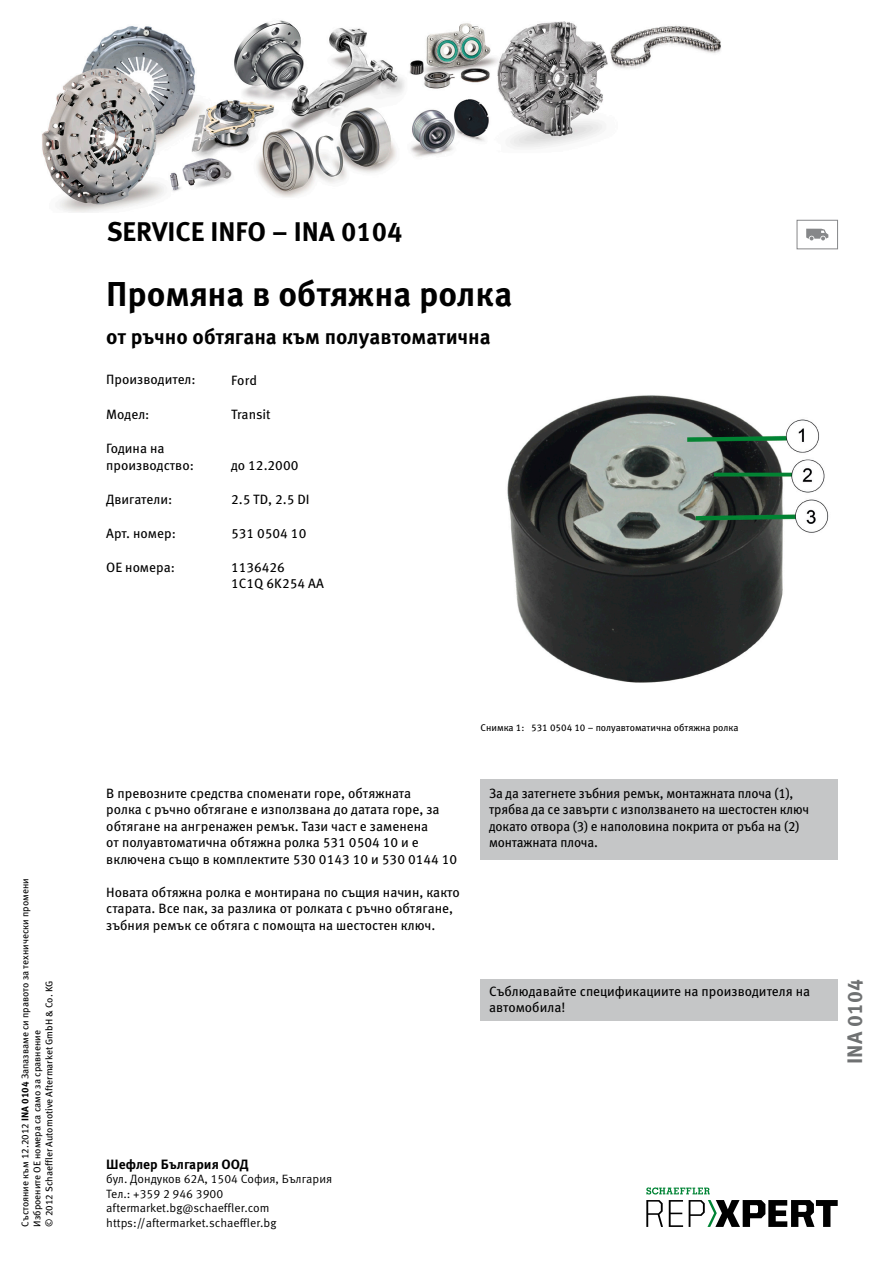
<style>
.page{position:relative;width:893px;height:1263px;background:#fff}
.page>*{position:absolute;margin:0;border:0;box-sizing:border-box;transform-origin:0 0}
.t1{font:700 34.5px "Meta Pro";color:#000}
.t2{font:700 27px "Meta Pro";color:#000}
.t3{font:700 21px "Meta Pro";color:#000}
.t4{font:700 21px "Meta Pro";color:#6f7172}
.t5{font:13.5px/16.5px "Meta Pro";color:#000}
.t6{font:700 13.5px "Meta Pro";color:#000}
.t7{font:12px/14.4px "Meta Pro Norm";color:#000}
.t8{font:9.75px/12px "Meta Pro";color:#000}
.s1{font-weight:700}
</style>
<div class="page">
<div style="left:480px;top:779px;width:358px;height:80px;background:#c5c6c7"></div>
<img style="left:507px;top:395px;width:322px;height:288px">
<div style="left:480px;top:980px;width:358px;height:41px;background:#c5c6c7"></div>
<div style="left:797px;top:220px;width:41px;height:29px;border:1px solid #868789"></div>
<svg style="left:806px;top:229px;width:22px;height:11px"></svg>
<img style="left:42px;top:20px;width:679px;height:193px">
<svg style="left:646px;top:1200px;width:17px;height:27px"></svg>
<svg style="left:669px;top:1200px;width:14px;height:27px"></svg>
<svg style="left:689px;top:1200px;width:149px;height:27px"></svg>
<svg style="left:646px;top:1187px;width:64px;height:7px"></svg>
<p class="t8" style="left:19px;top:1227px;width:350px;rotate:-90deg">Състояние към 12.2012 <span class="s1">INA 0104</span> Запазваме си правото за технически промени<br>Изброените ОЕ номера са само за сравнение<br>© 2012 Schaeffler Automotive Aftermarket GmbH &amp; Co. KG</p>
<h2 class="t2" style="left:107px;top:210px;width:297px">SERVICE INFO – INA 0104</h2>
<h1 class="t1" style="left:106px;top:267px;width:408px">Промяна в обтяжна ролка</h1>
<h3 class="t3" style="left:106px;top:320px;width:386px">от ръчнo обтягана към полуавтоматична</h3>
<p class="t5" style="left:106px;top:370px;width:91px">Производител:</p>
<p class="t5" style="left:231px;top:371px;width:28px">Ford</p>
<p class="t5" style="left:106px;top:405px;width:45px">Модел:</p>
<p class="t5" style="left:231px;top:405px;width:41px">Transit</p>
<p class="t5" style="left:106px;top:439px;width:89px">Година на производство:</p>
<p class="t5" style="left:231px;top:456px;width:69px">до 12.2000</p>
<p class="t5" style="left:106px;top:490px;width:67px">Двигатели:</p>
<p class="t5" style="left:231px;top:490px;width:80px">2.5 TD, 2.5 DI</p>
<p class="t5" style="left:106px;top:524px;width:71px">Арт. номер:</p>
<p class="t5" style="left:231px;top:524px;width:77px">531 0504 10</p>
<p class="t5" style="left:106px;top:558px;width:70px">OE номера:</p>
<p class="t5" style="left:231px;top:558px;width:94px">1136426<br>1C1Q 6K254 AA</p>
<p class="t5" style="left:106px;top:784px;width:352px">В превозните средства споменати горе, обтяжната<br>ролка с ръчно обтягане е използвана до датата горе, за обтягане на ангренажен ремък. Тази част е заменена<br>от полуавтоматична обтяжна ролка 531 0504 10 и е включена също в комплектите 530 0143 10 и 530 0144 10</p>
<p class="t5" style="left:106px;top:883px;width:355px">Новата обтяжна ролка е монтирана по същия начин, както старата. Все пак, за разлика от ролката с ръчно обтягане, зъбния ремък се обтяга с помощта на шестостен ключ.</p>
<p class="t8" style="left:480px;top:721px;width:259px">Снимка 1: 531 0504 10 – полуавтоматична обтяжна ролка</p>
<p class="t5" style="left:489px;top:784px;width:322px">За да затегнете зъбния ремък, монтажната плоча (1), трябва да се завърти с използването на шестостен ключ докато отвора (3) е наполовина покрита от ръба на (2) монтажната плоча.</p>
<p class="t5" style="left:489px;top:982px;width:323px">Съблюдавайте спецификациите на производителя на автомобила!</p>
<h3 class="t4" style="left:838px;top:1064px;width:86px;rotate:-90deg">INA 0104</h3>
<p class="t6" style="left:106px;top:1154px;width:144px">Шефлер България ООД</p>
<p class="t7" style="left:106px;top:1171px;width:227px">бул. Дондуков 62А, 1504 София, България Тел.: +359 2 946 3900 aftermarket.bg@schaeffler.com https://aftermarket.schaeffler.bg</p>
</div>
